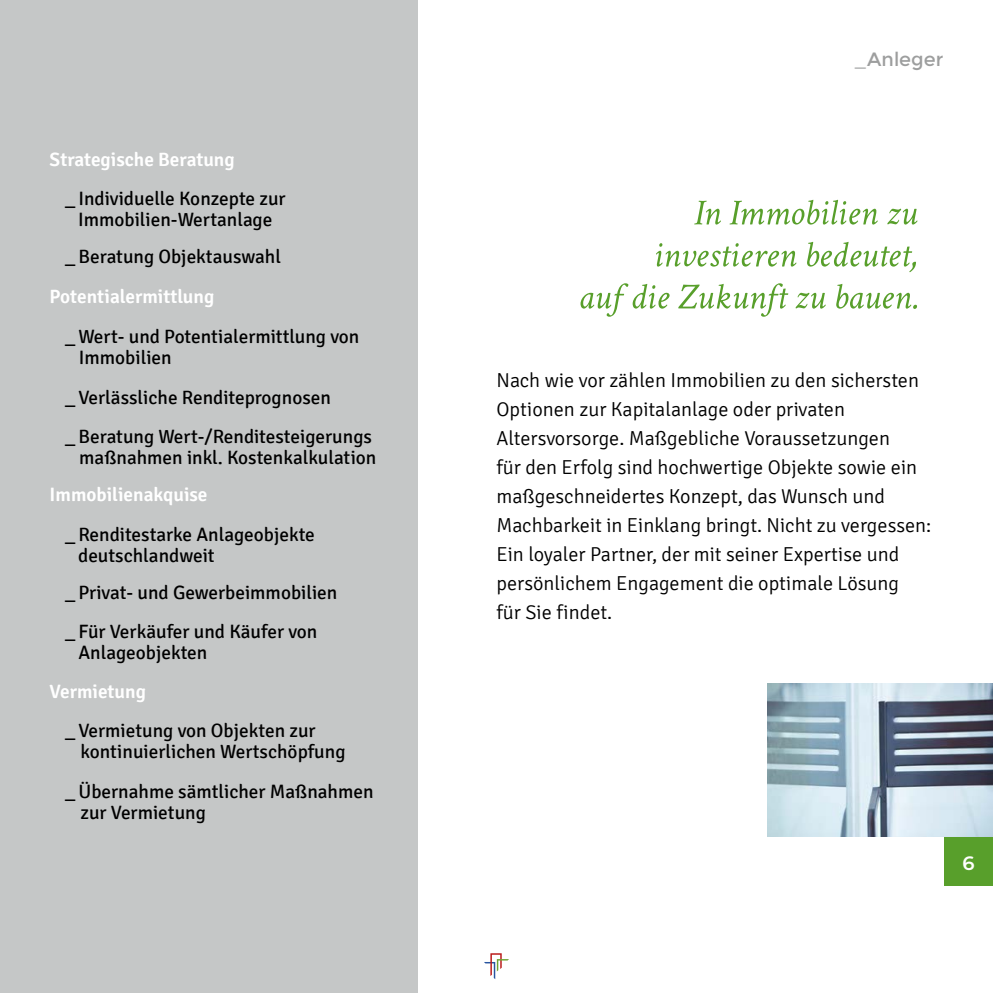
<style>
.page{position:relative;width:993px;height:993px;background:#fff}
.page>*{position:absolute;margin:0;border:0;box-sizing:border-box;transform-origin:0 0}
.t1{font:300 20.12px/28.9px "Signika";color:#000}
.t2{font:19.25px/21px "Signika";color:#000}
.t3{font:600 19.25px "Signika";color:#fff}
.t4{font:19.25px "Montserrat";color:#9d9e9e}
.t5{font:600 19.25px "Montserrat";color:#fff}
</style>
<div class="page">
<svg style="left:580px;top:283px;width:336px;height:33px"></svg>
<svg style="left:656px;top:242px;width:259px;height:30px"></svg>
<svg style="left:694px;top:200px;width:223px;height:24px"></svg>
<div style="left:0;top:0;width:417px;height:992px;background:#c5c7c7"></div>
<img style="left:767px;top:683px;width:225px;height:153px">
<div style="left:943px;top:836px;width:49px;height:49px;background:#589f2b"></div>
<svg style="left:484px;top:953px;width:25px;height:25px"></svg>
<p class="t3" style="left:50px;top:148px;width:186px">Strategische Beratung</p>
<p class="t2" style="left:65px;top:188px;width:222px;text-align:center">_ Individuelle Konzepte zur<br>Immobilien-Wertanlage</p>
<p class="t2" style="left:65px;top:246px;width:217px">_ Beratung Objektauswahl</p>
<p class="t3" style="left:50px;top:285px;width:166px">Potentialermittlung</p>
<p class="t2" style="left:79px;top:326px;width:282px;text-indent:-14px">_ Wert- und Potentialermittlung von<br>Immobilien</p>
<p class="t2" style="left:65px;top:377px;width:308px;line-height:39.4px">_ Verlässliche Renditeprognosen<br>_ Beratung Wert-/Renditesteigerungs</p>
<p class="t2" style="left:79px;top:447px;width:298px">maßnahmen inkl. Kostenkalkulation</p>
<p class="t3" style="left:50px;top:483px;width:159px">Immobilienakquise</p>
<p class="t2" style="left:78px;top:524px;width:238px;text-indent:-13px">_ Renditestarke Anlageobjekte deutschlandweit</p>
<p class="t2" style="left:65px;top:572px;width:274px;line-height:39.4px">_ Privat- und Gewerbeimmobilien _ Für Verkäufer und Käufer von</p>
<p class="t2" style="left:78px;top:642px;width:130px">Anlageobjekten</p>
<p class="t3" style="left:50px;top:680px;width:98px">Vermietung</p>
<p class="t2" style="left:80px;top:720px;width:266px;text-indent:-15px">_ Vermietung von Objekten zur kontinuierlichen Wertschöpfung</p>
<p class="t2" style="left:80px;top:780px;width:294px;text-indent:-15px">_ Übernahme sämtlicher Maßnahmen zur Vermietung</p>
<p class="t4" style="left:853px;top:48px;width:91px">_Anleger</p>
<p class="t1" style="left:496px;top:366px;width:436px">Nach wie vor zählen Immobilien zu den sichersten Optionen zur Kapitalanlage oder privaten Altersvorsorge. Maßgebliche Voraussetzungen<br>für den Erfolg sind hochwertige Objekte sowie ein maßgeschneidertes Konzept, das Wunsch und Machbarkeit in Einklang bringt. Nicht zu vergessen:<br>Ein loyaler Partner, der mit seiner Expertise und persönlichem Engagement die optimale Lösung<br>für Sie findet.</p>
<p class="t5" style="left:962px;top:848px;width:14px">6</p>
</div>
